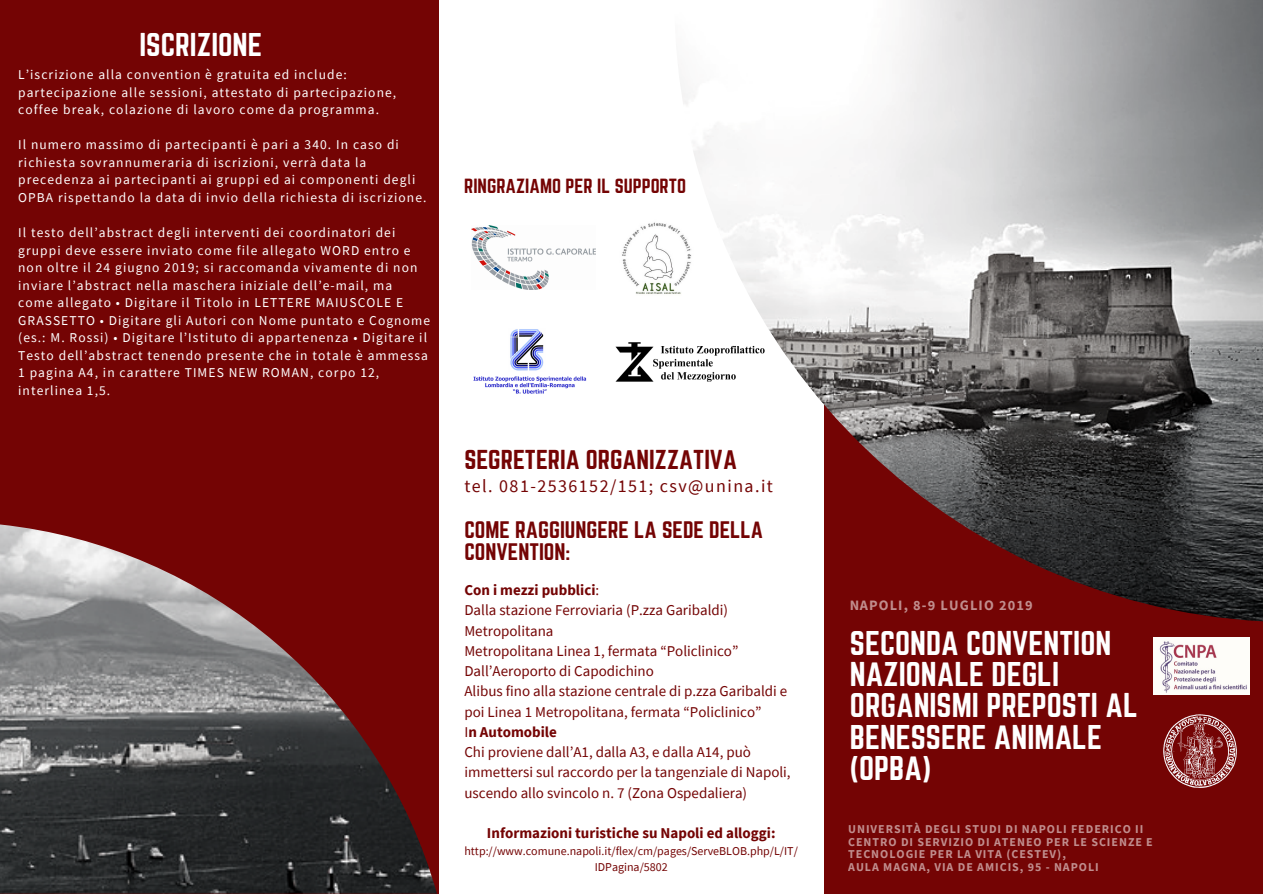
<style>
.page{position:relative;width:1263px;height:894px;background:#fff}
.page>*{position:absolute;margin:0;border:0;box-sizing:border-box;transform-origin:0 0}
.t1{font:30.15px/31.3px "Norwester";color:#fff}
.t2{font:28.8px "Norwester";color:#fff}
.t3{font:24px "Norwester";color:#740404}
.t4{font:21px/21.9px "Norwester";color:#740404}
.t5{font:18px "Source Sans Pro";letter-spacing:.08em;color:#740404}
.t6{font:18px "Norwester";color:#740404}
.t7{font:15px/20.2px "Source Sans Pro";color:#740404}
.t8{font:700 15px "Source Sans Pro";color:#740404}
.t9{font:700 14.4px "Source Sans Pro";letter-spacing:.08em;color:#fff}
.t10{font:13.5px/17.5px "Source Sans Pro";letter-spacing:.08em;color:#fff}
.t11{font:700 12px/12.6px "Source Sans Pro";letter-spacing:.08em;color:#fff}
.t12{font:12px/15.8px "Source Sans Pro";color:#740404;text-align:center}
.s1{font-weight:700}
</style>
<div class="page">
<div style="left:0;top:0;width:1263px;height:893px;background:#740404"></div>
<div style="left:439px;top:0;width:385px;height:893px;background:#fff"></div>
<img style="left:680px;top:0;width:583px;height:621px">
<img style="left:0;top:524px;width:437px;height:369px">
<img style="left:622px;top:217px;width:75px;height:82px">
<img style="left:473px;top:329px;width:114px;height:65px">
<img style="left:472px;top:225px;width:123px;height:65px">
<img style="left:615px;top:341px;width:150px;height:41px">
<img style="left:1164px;top:714px;width:73px;height:73px">
<img style="left:1153px;top:637px;width:96px;height:57px">
<h2 class="t2" style="left:139px;top:31px;width:124px">ISCRIZIONE</h2>
<p class="t10" style="left:18px;top:66px;width:380px">L’iscrizione alla convention è gratuita ed include: partecipazione alle sessioni, attestato di partecipazione, coffee break, colazione di lavoro come da programma.</p>
<p class="t10" style="left:18px;top:136px;width:410px">Il numero massimo di partecipanti è pari a 340. In caso di richiesta sovrannumeraria di iscrizioni, verrà data la precedenza ai partecipanti ai gruppi ed ai componenti degli OPBA rispettando la data di invio della richiesta di iscrizione.</p>
<p class="t10" style="left:18px;top:223px;width:413px">Il testo dell’abstract degli interventi dei coordinatori dei gruppi deve essere inviato come file allegato WORD entro e non oltre il 24 giugno 2019; si raccomanda vivamente di non inviare l’abstract nella maschera iniziale dell’e-mail, ma come allegato • Digitare il Titolo in LETTERE MAIUSCOLE E GRASSETTO • Digitare gli Autori con Nome puntato e Cognome (es.: M. Rossi) • Digitare l’Istituto di appartenenza • Digitare il Testo dell’abstract tenendo presente che in totale è ammessa 1 pagina A4, in carattere TIMES NEW ROMAN, corpo 12, interlinea 1,5.</p>
<h3 class="t6" style="left:464px;top:177px;width:223px">RINGRAZIAMO PER IL SUPPORTO</h3>
<h3 class="t3" style="left:464px;top:448px;width:274px">SEGRETERIA ORGANIZZATIVA</h3>
<h3 class="t5" style="left:464px;top:474px;width:310px">tel. 081-2536152/151; csv@unina.it</h3>
<h3 class="t4" style="left:464px;top:519px;width:300px">COME RAGGIUNGERE LA SEDE DELLA<br>CONVENTION:</h3>
<p class="t7" style="left:464px;top:579px;width:328px"><span class="s1">Con i mezzi pubblici</span>:<br>Dalla stazione Ferroviaria (P.zza Garibaldi)<br>Metropolitana<br>Metropolitana Linea 1, fermata “Policlinico” Dall’Aeroporto di Capodichino<br>Alibus fino alla stazione centrale di p.zza Garibaldi e poi Linea 1 Metropolitana, fermata “Policlinico”<br>I<span class="s1">n Automobile<br></span>Chi proviene dall’A1, dalla A3, e dalla A14, può immettersi sul raccordo per la tangenziale di Napoli, uscendo allo svincolo n. 7 (Zona Ospedaliera)</p>
<p class="t8" style="left:487px;top:823px;width:290px">Informazioni turistiche su Napoli ed alloggi:</p>
<p class="t12" style="left:464px;top:842px;width:335px">http://www.comune.napoli.it/flex/cm/pages/ServeBLOB.php/L/IT/<br>IDPagina/5802</p>
<p class="t9" style="left:849px;top:595px;width:185px">NAPOLI, 8-9 LUGLIO 2019</p>
<h1 class="t1" style="left:850px;top:628px;width:289px">SECONDA CONVENTION<br>NAZIONALE DEGLI<br>ORGANISMI PREPOSTI AL<br>BENESSERE ANIMALE (OPBA)</h1>
<p class="t11" style="left:848px;top:822px;width:306px">UNIVERSITÀ DEGLI STUDI DI NAPOLI FEDERICO II CENTRO DI SERVIZIO DI ATENEO PER LE SCIENZE E TECNOLOGIE PER LA VITA (CESTEV),<br>AULA MAGNA, VIA DE AMICIS, 95 - NAPOLI</p>
</div>
